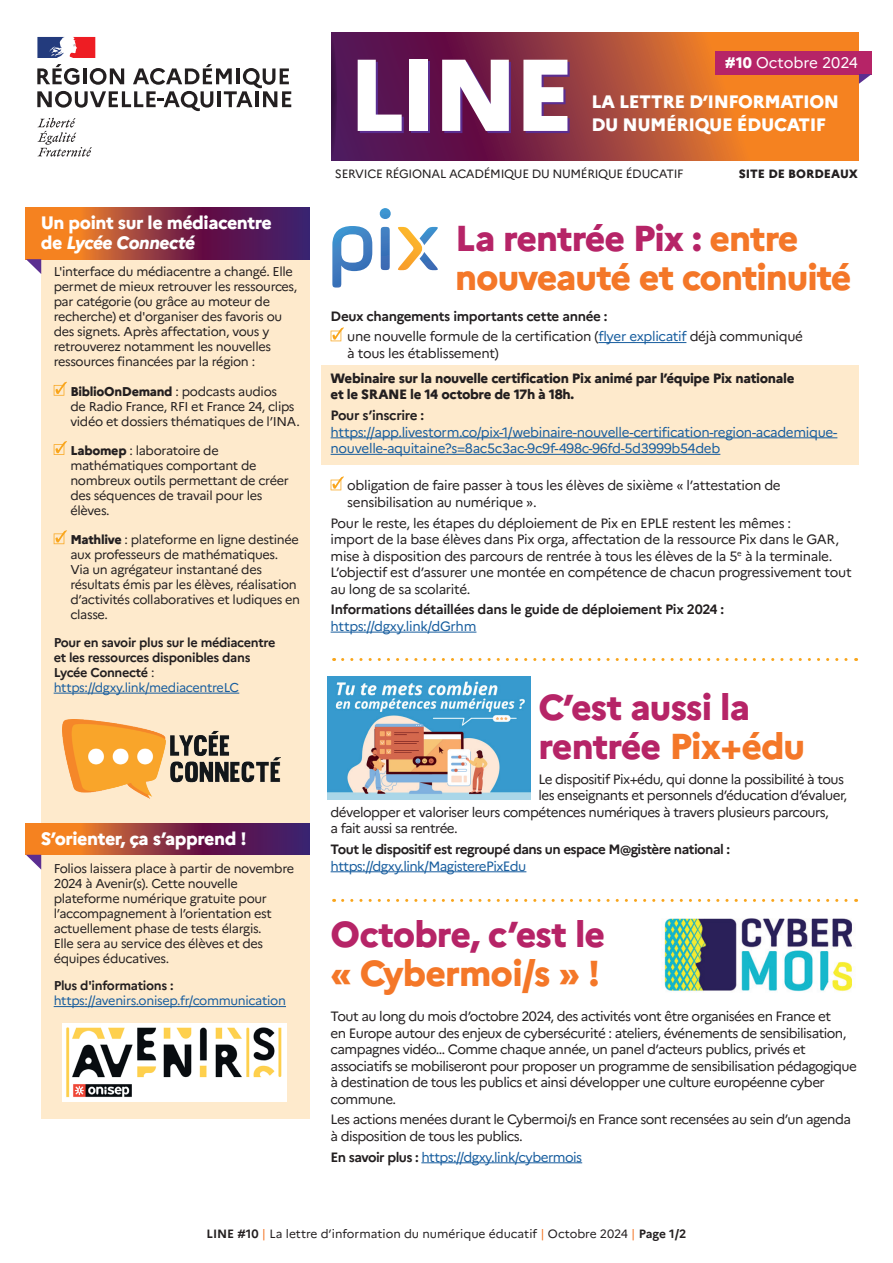
<style>
.page{position:relative;width:893px;height:1263px;background:#fff}
.page>*{position:absolute;margin:0;border:0;box-sizing:border-box;transform-origin:0 0}
.t1{font:800 101.7px "Marianne";color:#fff}
.t2{font:800 36px/39px "Marianne";letter-spacing:-.03em;color:#f47728}
.t3{font:800 36px/39px "Marianne";letter-spacing:-.025em;color:#b62467}
.t4{font:800 18px/22.5px "Marianne";letter-spacing:-.025em;color:#fff}
.t5{font:15.3px "Marianne";color:#fff}
.t6{font:13.5px/16.5px "Marianne";letter-spacing:-.04em;color:#231f20}
.t7{font:13.5px/16.5px "Marianne";letter-spacing:-.025em;color:#175d9e}
.t8{font:700 13.5px "Marianne";letter-spacing:-.03em;color:#231f20}
.t9{font:800 13.5px/16.5px "Marianne";letter-spacing:-.025em;color:#231f20}
.t10{font:12.75px/15px "Marianne";letter-spacing:-.025em;color:#231f20}
.t11{font:700 12.75px/15px "Marianne";letter-spacing:-.025em;color:#231f20}
.t12{font:12.75px "Marianne";letter-spacing:-.025em;color:#175d9e}
.t13{font:12px "Marianne";color:#231f20}
.t14{font:12px "Marianne";letter-spacing:-.02em;color:#231f20}
.t15{font:800 12px "Marianne";color:#231f20}
.s1{font-weight:800}
.s2{font-style:italic}
.s3{font-weight:400}
.s4{font-weight:400;color:#175d9e}
.s5{color:#b62467}
.s6{font-weight:700}
.s7{color:#175d9e}
.s8{color:#f47728}
.s9{font-weight:700;color:#231f20}
</style>
<div class="page">
<svg style="left:331px;top:32px;width:528px;height:129px;background:#a0443b"></svg>
<svg style="left:324px;top:34px;width:13px;height:127px"></svg>
<div style="left:715px;top:51px;width:157px;height:23px;background:#b62467"></div>
<svg style="left:859px;top:74px;width:13px;height:10px"></svg>
<div style="left:11px;top:12px;width:320px;height:170px;background:#fff"></div>
<svg style="left:37px;top:118px;width:55px;height:39px"></svg>
<svg style="left:37px;top:37px;width:58px;height:21px"></svg>
<svg style="left:37px;top:64px;width:254px;height:47px"></svg>
<div style="left:41px;top:221px;width:268px;height:897px;background:#feeacc"></div>
<svg style="left:26px;top:207px;width:283px;height:52px;background:#933f41"></svg>
<svg style="left:26px;top:823px;width:283px;height:32px;background:#933f41"></svg>
<svg style="left:26px;top:259px;width:15px;height:15px"></svg>
<svg style="left:26px;top:855px;width:15px;height:15px"></svg>
<hr style="left:54px;top:693px;width:185px;height:1px;background:#175d9e">
<svg style="left:54px;top:382px;width:13px;height:14px"></svg>
<svg style="left:54px;top:441px;width:13px;height:14px"></svg>
<svg style="left:54px;top:530px;width:13px;height:14px"></svg>
<hr style="left:54px;top:1006px;width:232px;height:1px;background:#175d9e">
<img style="left:62px;top:720px;width:218px;height:79px">
<img style="left:62px;top:1024px;width:225px;height:77px">
<div style="left:322px;top:365px;width:537px;height:100px;background:#feeacc"></div>
<hr style="left:598px;top:342px;width:88px;height:1px;background:#175d9e">
<hr style="left:331px;top:437px;width:506px;height:1px;background:#175d9e">
<hr style="left:331px;top:454px;width:389px;height:1px;background:#175d9e">
<hr style="left:331px;top:632px;width:145px;height:1px;background:#175d9e">
<svg style="left:331px;top:327px;width:13px;height:14px"></svg>
<svg style="left:331px;top:476px;width:13px;height:14px"></svg>
<hr style="left:421px;top:1162px;width:161px;height:1px;background:#175d9e">
<svg style="left:343px;top:658px;width:514px;height:3px"></svg>
<svg style="left:398px;top:227px;width:40px;height:43px"></svg>
<svg style="left:332px;top:226px;width:40px;height:62px"></svg>
<svg style="left:379px;top:208px;width:12px;height:62px"></svg>
<hr style="left:331px;top:871px;width:195px;height:1px;background:#175d9e">
<svg style="left:343px;top:899px;width:514px;height:3px"></svg>
<img style="left:327px;top:677px;width:204px;height:123px">
<img style="left:664px;top:918px;width:188px;height:74px">
<h1 class="t1" style="left:348px;top:16px;width:228px">LINE</h1>
<p class="t5" style="left:725px;top:50px;width:135px"><span class="s1">#10</span> Octobre 2024</p>
<h3 class="t4" style="left:591px;top:89px;width:249px">LA LETTRE D’INFORMATION<br>DU NUMÉRIQUE ÉDUCATIF</h3>
<h3 class="t4" style="left:41px;top:211px;width:233px;line-height:19.5px">Un point sur le médiacentre de <span class="s2">Lycée Connecté</span></h3>
<p class="t10" style="left:54px;top:263px;width:245px">L'interface du médiacentre a changé. Elle permet de mieux retrouver les ressources, par catégorie (ou grâce au moteur de recherche) et d'organiser des favoris ou des signets. Après affectation, vous y retrouverez notamment les nouvelles ressources financées par la région :</p>
<p class="t10" style="left:70px;top:383px;width:231px"><span class="s1">BiblioOnDemand</span> : podcasts audios<br>de Radio France, RFI et France 24, clips vidéo et dossiers thématiques de l’INA.</p>
<p class="t10" style="left:70px;top:442px;width:220px"><span class="s1">Labomep</span> : laboratoire de mathématiques comportant de nombreux outils permettant de créer des séquences de travail pour les élèves.</p>
<p class="t10" style="left:70px;top:531px;width:231px"><span class="s1">Mathlive</span> : plateforme en ligne destinée aux professeurs de mathématiques.<br>Via un agrégateur instantané des résultats émis par les élèves, réalisation d’activités collaboratives et ludiques en classe.</p>
<p class="t11" style="left:54px;top:634px;width:223px">Pour en savoir plus sur le médiacentre et les ressources disponibles dans<br>Lycée Connecté <span class="s3">: </span><span class="s4">https://dgxy.link/mediacentreLC</span></p>
<h3 class="t4" style="left:41px;top:826px;width:207px">S’orienter, ça s’apprend !</h3>
<p class="t10" style="left:54px;top:859px;width:242px">Folios laissera place à partir de novembre 2024 à Avenir(s). Cette nouvelle plateforme numérique gratuite pour l’accompagnement à l’orientation est actuellement phase de tests élargis.<br>Elle sera au service des élèves et des équipes éducatives.</p>
<p class="t11" style="left:54px;top:977px;width:121px">Plus d'informations :</p>
<p class="t12" style="left:54px;top:991px;width:234px">https://avenirs.onisep.fr/communication</p>
<p class="t14" style="left:335px;top:164px;width:350px">SERVICE RÉGIONAL ACADÉMIQUE DU NUMÉRIQUE ÉDUCATIF</p>
<p class="t15" style="left:739px;top:164px;width:121px">SITE DE BORDEAUX</p>
<h2 class="t2" style="left:455px;top:216px;width:398px"><span class="s5">La rentrée Pix :</span> entre nouveauté et continuité</h2>
<p class="t6" style="left:347px;top:304px;width:457px;line-height:20.7px;text-indent:-17px"><span class="s6">Deux changements importants cette année :<br></span>une nouvelle formule de la certification (<span class="s7">flyer explicatif</span> déjà communiqué</p>
<p class="t6" style="left:347px;top:344px;width:153px">à tous les établissement)</p>
<p class="t9" style="left:331px;top:369px;width:465px">Webinaire sur la nouvelle certification Pix animé par l’équipe Pix nationale et le SRANE le 14 octobre de 17h à 18h.</p>
<p class="t8" style="left:331px;top:405px;width:95px">Pour s’inscrire :</p>
<p class="t7" style="left:331px;top:422px;width:508px">https://app.livestorm.co/pix-1/webinaire-nouvelle-certification-region-academique&shy;nouvelle-aquitaine?s=8ac5c3ac-9c9f-498c-96fd-5d3999b54deb</p>
<p class="t6" style="left:347px;top:476px;width:435px">obligation de faire passer à tous les élèves de sixième « l’attestation de sensibilisation au numérique ».</p>
<p class="t6" style="left:331px;top:513px;width:523px">Pour le reste, les étapes du déploiement de Pix en EPLE restent les mêmes :<br>import de la base élèves dans Pix orga, affectation de la ressource Pix dans le GAR, mise à disposition des parcours de rentrée à tous les élèves de la 5<sup>e</sup> à la terminale.<br>L’objectif est d’assurer une montée en compétence de chacun progressivement tout au long de sa scolarité.</p>
<p class="t8" style="left:331px;top:599px;width:395px">Informations détaillées dans le guide de déploiement Pix 2024 :</p>
<p class="t7" style="left:331px;top:617px;width:147px">https://dgxy.link/dGrhm</p>
<h2 class="t3" style="left:538px;top:684px;width:268px">C’est aussi la rentrée <span class="s8">Pix+édu</span></h2>
<p class="t6" style="left:538px;top:770px;width:307px">Le dispositif Pix+édu, qui donne la possibilité à tous</p>
<p class="t6" style="left:538px;top:786px;width:310px">les enseignants et personnels d’éducation d’évaluer,</p>
<p class="t6" style="left:331px;top:803px;width:500px">développer et valoriser leurs compétences numériques à travers plusieurs parcours,</p>
<p class="t6" style="left:331px;top:819px;width:129px">a fait aussi sa rentrée.</p>
<p class="t8" style="left:331px;top:839px;width:401px">Tout le dispositif est regroupé dans un espace M@gistère national :</p>
<p class="t7" style="left:331px;top:856px;width:197px">https://dgxy.link/MagisterePixEdu</p>
<h2 class="t3" style="left:331px;top:911px;width:276px">Octobre, c’est le</h2>
<h2 class="t2" style="left:331px;top:950px;width:271px">« Cybermoi/s » !</h2>
<p class="t6" style="left:331px;top:1007px;width:528px">Tout au long du mois d’octobre 2024, des activités vont être organisées en France et<br>en Europe autour des enjeux de cybersécurité : ateliers, événements de sensibilisation, campagnes vidéo… Comme chaque année, un panel d’acteurs publics, privés et associatifs se mobiliseront pour proposer un programme de sensibilisation pédagogique à destination de tous les publics et ainsi développer une culture européenne cyber commune.</p>
<p class="t6" style="left:331px;top:1110px;width:522px">Les actions menées durant le Cybermoi/s en France sont recensées au sein d’un agenda à disposition de tous les publics.</p>
<p class="t7" style="left:331px;top:1147px;width:253px"><span class="s9">En savoir plus :</span> https://dgxy.link/cybermois</p>
<p class="t13" style="left:206px;top:1224px;width:481px"><span class="s6">LINE #10</span> <span class="s8">|</span> La lettre d’information du numérique éducatif <span class="s8">|</span> Octobre 2024 <span class="s8">|</span> <span class="s6">Page 1/2</span></p>
</div>
